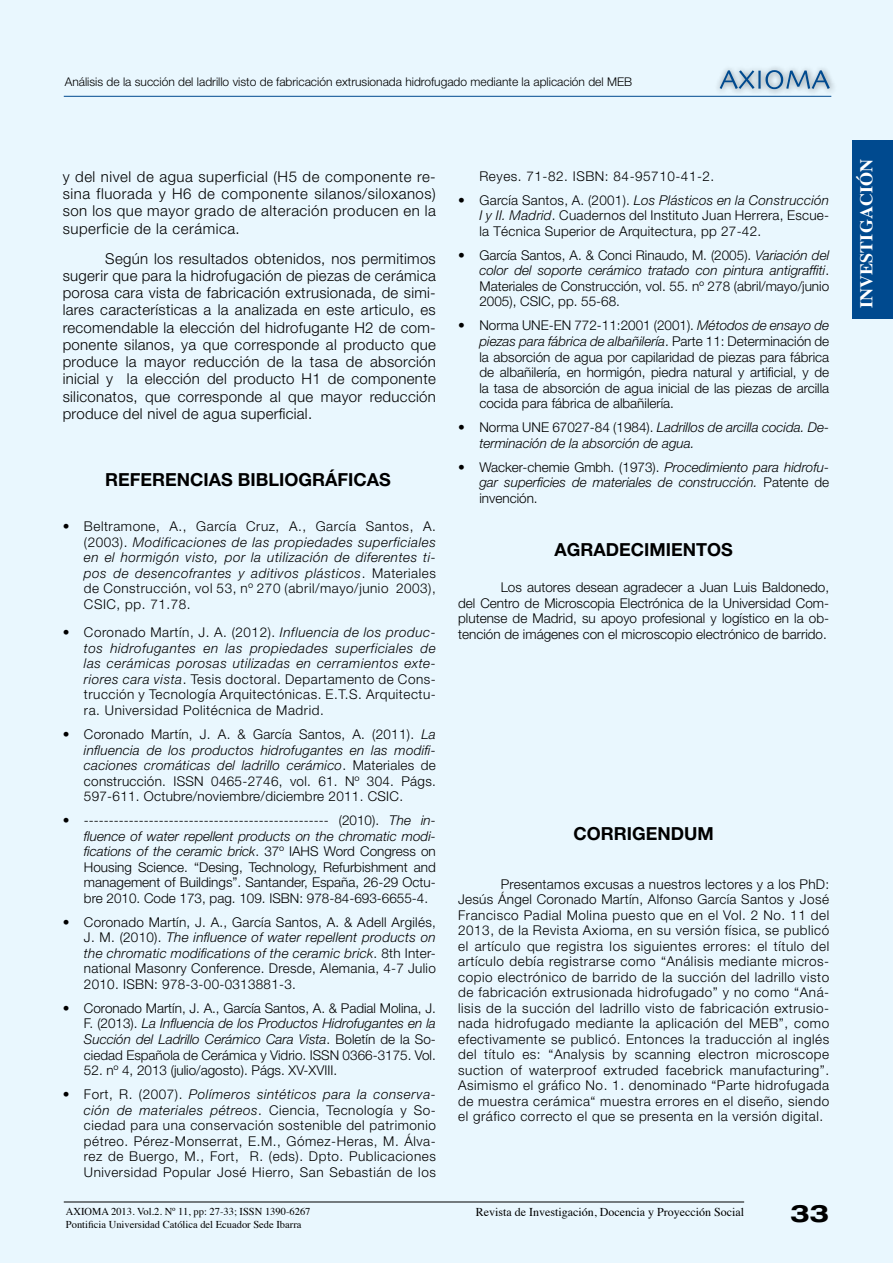
<style>
.page{position:relative;width:893px;height:1263px;background:#e9f7fe}
.page>*{position:absolute;margin:0;border:0;box-sizing:border-box;transform-origin:0 0}
.t1{font:700 expanded 24px "Helvetica Neue";color:#000}
.t2{font:700 18px "Helvetica Neue";color:#000}
.t3{font:700 18px "Times";color:#fff}
.t4{font:300 15px/17.2px "Helvetica Neue";letter-spacing:.02em;color:#000;text-align:justify}
.t5{font:300 13.5px/15.5px "Helvetica Neue";letter-spacing:.02em;color:#000;text-align:justify}
.t6{font:italic 300 13.5px/15.6px "Helvetica Neue";color:#000;text-align:justify}
.t7{font:300 13.5px "Helvetica Neue";color:#000}
.t8{font:300 13.5px "Helvetica Neue";letter-spacing:.04em;color:#000}
.t9{font:300 12px "Helvetica Neue";color:#000}
.t10{font:12px "Times";color:#000}
.t11{font:10.5px/12.6px "Times";color:#000}
.s1{font-weight:500;font-style:normal}
.s2{font-style:normal}
.s3{font-weight:500}
.s4{font-style:italic}
</style>
<div class="page">
<div style="left:853px;top:140px;width:40px;height:179px;background:#004a8f"></div>
<hr style="left:64px;top:1201px;width:680px;height:1px;background:#000">
<div style="left:715px;top:65px;width:122px;height:31px;background:#000;opacity:.51"></div>
<svg style="left:720px;top:70px;width:110px;height:19px;background:#97b3ca"></svg>
<hr style="left:64px;top:96px;width:767px;height:1px;background:#004a8f">
<p class="t9" style="left:65px;top:74px;width:569px">Análisis de la succión del ladrillo visto de fabricación extrusionada hidrofugado mediante la aplicación del MEB</p>
<p class="t4" style="left:63px;top:168px;width:375px">y del nivel de agua superficial (H5 de componente re&shy;sina fluorada y H6 de componente silanos/siloxanos) son los que mayor grado de alteración producen en la superficie de la cerámica.</p>
<p class="t4" style="left:63px;top:249px;width:375px;text-indent:43px">Según los resultados obtenidos, nos permitimos sugerir que para la hidrofugación de piezas de cerámica porosa cara vista de fabricación extrusionada, de simi&shy;lares características a la analizada en este articulo, es recomendable la elección del hidrofugante H2 de com&shy;ponente silanos, ya que corresponde al producto que produce la mayor reducción de la tasa de absorción inicial y la elección del producto H1 de componente siliconatos, que corresponde al que mayor reducción produce del nivel de agua superficial.</p>
<h2 class="t2" style="left:105px;top:468px;width:287px">REFERENCIAS BIBLIOGRÁFICAS</h2>
<p class="t6" style="left:84px;top:519px;width:353px;text-indent:-21px"><span class="s1">•</span> <span class="s2">Beltramone, A., García Cruz, A., García Santos, A. (2003).</span> Modificaciones de las propiedades superficiales en el hormigón visto, por la utilización de diferentes ti&shy;pos de desencofrantes y aditivos plásticos<span class="s2">. Materiales de Construcción, vol 53, nº 270 (abril/mayo/junio 2003), CSIC, pp. 71.78.</span></p>
<p class="t5" style="left:84px;top:624px;width:353px;text-indent:-21px"><span class="s3">•</span> Coronado Martín, J. A. (2012). <span class="s4">Influencia de los produc&shy;tos hidrofugantes en las propiedades superficiales de las cerámicas porosas utilizadas en cerramientos exte&shy;riores cara vista</span>. Tesis doctoral. Departamento de Cons&shy;trucción y Tecnología Arquitectónicas. E.T.S. Arquitectu&shy;ra. Universidad Politécnica de Madrid.</p>
<p class="t5" style="left:84px;top:726px;width:353px;text-indent:-21px"><span class="s3">•</span> Coronado Martín, J. A. &amp; García Santos, A. (2011). <span class="s4">La influencia de los productos hidrofugantes en las modifi&shy;caciones cromáticas del ladrillo cerámico</span>. Materiales de construcción. ISSN 0465-2746, vol. 61. Nº 304. Págs.<br>597-611. Octubre/noviembre/diciembre 2011. CSIC.</p>
<p class="t5" style="left:84px;top:812px;width:353px;text-indent:-21px"><span class="s3">•</span> ------------------------------------------------- (2010). <span class="s4">The in&shy;fluence of water repellent products on the chromatic modi&shy;fications of the ceramic brick</span>. 37º IAHS Word Congress on Housing Science. “Desing, Technology, Refurbishment and management of Buildings”. Santander, España, 26-29 Octu&shy;bre 2010. Code 173, pag. 109. ISBN: 978-84-693-6655-4.</p>
<p class="t5" style="left:84px;top:914px;width:353px;text-indent:-21px"><span class="s3">•</span> Coronado Martín, J. A., García Santos, A. &amp; Adell Argilés, J. M. (2010). <span class="s4">The influence of water repellent products on the chromatic modifications of the ceramic brick</span>. 8th Inter&shy;national Masonry Conference. Dresde, Alemania, 4-7 Julio 2010. ISBN: 978-3-00-0313881-3.</p>
<p class="t5" style="left:84px;top:1000px;width:353px;text-indent:-21px"><span class="s3">•</span> Coronado Martín, J. A., García Santos, A. &amp; Padial Molina, J.<br>F. (2013). <span class="s4">La Influencia de los Productos Hidrofugantes en la Succión del Ladrillo Cerámico Cara Vista</span>. Boletín de la So&shy;ciedad Española de Cerámica y Vidrio. ISSN 0366-3175. Vol.</p>
<p class="t7" style="left:84px;top:1062px;width:255px">52. nº 4, 2013 (julio/agosto). Págs. XV-XVIII.</p>
<p class="t5" style="left:84px;top:1086px;width:353px;text-indent:-21px"><span class="s3">•</span> Fort, R. (2007). <span class="s4">Polímeros sintéticos para la conserva&shy;ción de materiales pétreos</span>. Ciencia, Tecnología y So&shy;ciedad para una conservación sostenible del patrimonio pétreo. Pérez-Monserrat, E.M., Gómez-Heras, M. Álva&shy;rez de Buergo, M., Fort, R. (eds). Dpto. Publicaciones Universidad Popular José Hierro, San Sebastián de los</p>
<p class="t8" style="left:479px;top:168px;width:236px">Reyes. 71-82. ISBN: 84-95710-41-2.</p>
<p class="t5" style="left:479px;top:192px;width:351px;text-indent:-21px"><span class="s3">•</span> García Santos, A. (2001). <span class="s4">Los Plásticos en la Construcción I y II. Madrid</span>. Cuadernos del Instituto Juan Herrera, Escue&shy;la Técnica Superior de Arquitectura, pp 27-42.</p>
<p class="t5" style="left:479px;top:247px;width:351px;text-indent:-21px"><span class="s3">•</span> García Santos, A. &amp; Conci Rinaudo, M. (2005). <span class="s4">Variación del color del soporte cerámico tratado con pintura antigraffiti</span>.<br>Materiales de Construcción, vol. 55. nº 278 (abril/mayo/junio 2005), CSIC, pp. 55-68.</p>
<p class="t5" style="left:479px;top:318px;width:351px;text-indent:-21px"><span class="s3">•</span> Norma UNE-EN 772-11:2001 (2001). <span class="s4">Métodos de ensayo de piezas para fábrica de albañilería</span>. Parte 11: Determinación de la absorción de agua por capilaridad de piezas para fábrica de albañilería, en hormigón, piedra natural y artificial, y de la tasa de absorción de agua inicial de las piezas de arcilla cocida para fábrica de albañilería.</p>
<p class="t6" style="left:479px;top:419px;width:351px;text-indent:-21px"><span class="s1">•</span> <span class="s2">Norma UNE 67027-84 (1984).</span> Ladrillos de arcilla cocida. De&shy;terminación de la absorción de agua.</p>
<p class="t6" style="left:479px;top:459px;width:351px;text-indent:-21px"><span class="s1">•</span> <span class="s2">Wacker-chemie Gmbh. (1973).</span> Procedimiento para hidrofu&shy;gar superficies de materiales de construcción. <span class="s2">Patente de invención.</span></p>
<h2 class="t2" style="left:554px;top:538px;width:180px">AGRADECIMIENTOS</h2>
<p class="t5" style="left:458px;top:579px;width:372px;text-indent:43px">Los autores desean agradecer a Juan Luis Baldonedo, del Centro de Microscopia Electrónica de la Universidad Com&shy;plutense de Madrid, su apoyo profesional y logístico en la ob&shy;tención de imágenes con el microscopio electrónico de barrido.</p>
<h2 class="t2" style="left:573px;top:822px;width:142px">CORRIGENDUM</h2>
<p class="t5" style="left:458px;top:876px;width:372px;text-indent:43px">Presentamos excusas a nuestros lectores y a los PhD:<br>Jesús Ángel Coronado Martín, Alfonso García Santos y José Francisco Padial Molina puesto que en el Vol. 2 No. 11 del 2013, de la Revista Axioma, en su versión física, se publicó el artículo que registra los siguientes errores: el título del artículo debía registrarse como “Análisis mediante micros&shy;copio electrónico de barrido de la succión del ladrillo visto de fabricación extrusionada hidrofugado” y no como “Aná&shy;lisis de la succión del ladrillo visto de fabricación extrusio&shy;nada hidrofugado mediante la aplicación del MEB”, como efectivamente se publicó. Entonces la traducción al inglés del título es: “Analysis by scanning electron microscope suction of waterproof extruded facebrick manufacturing”.<br>Asimismo el gráfico No. 1. denominado “Parte hidrofugada de muestra cerámica“ muestra errores en el diseño, siendo el gráfico correcto el que se presenta en la versión digital.</p>
<p class="t11" style="left:66px;top:1204px;width:246px">AXIOMA 2013. Vol.2. Nº 11, pp: 27-33; ISSN 1390-6267<br>Pontificia Universidad Católica del Ecuador Sede Ibarra</p>
<p class="t10" style="left:476px;top:1201px;width:270px">Revista de Investigación, Docencia y Proyección Social</p>
<h1 class="t1" style="left:790px;top:1199px;width:41px">33</h1>
<h2 class="t3" style="left:849px;top:307px;width:150px;rotate:-90deg">INVESTIGACIÓN</h2>
</div>
